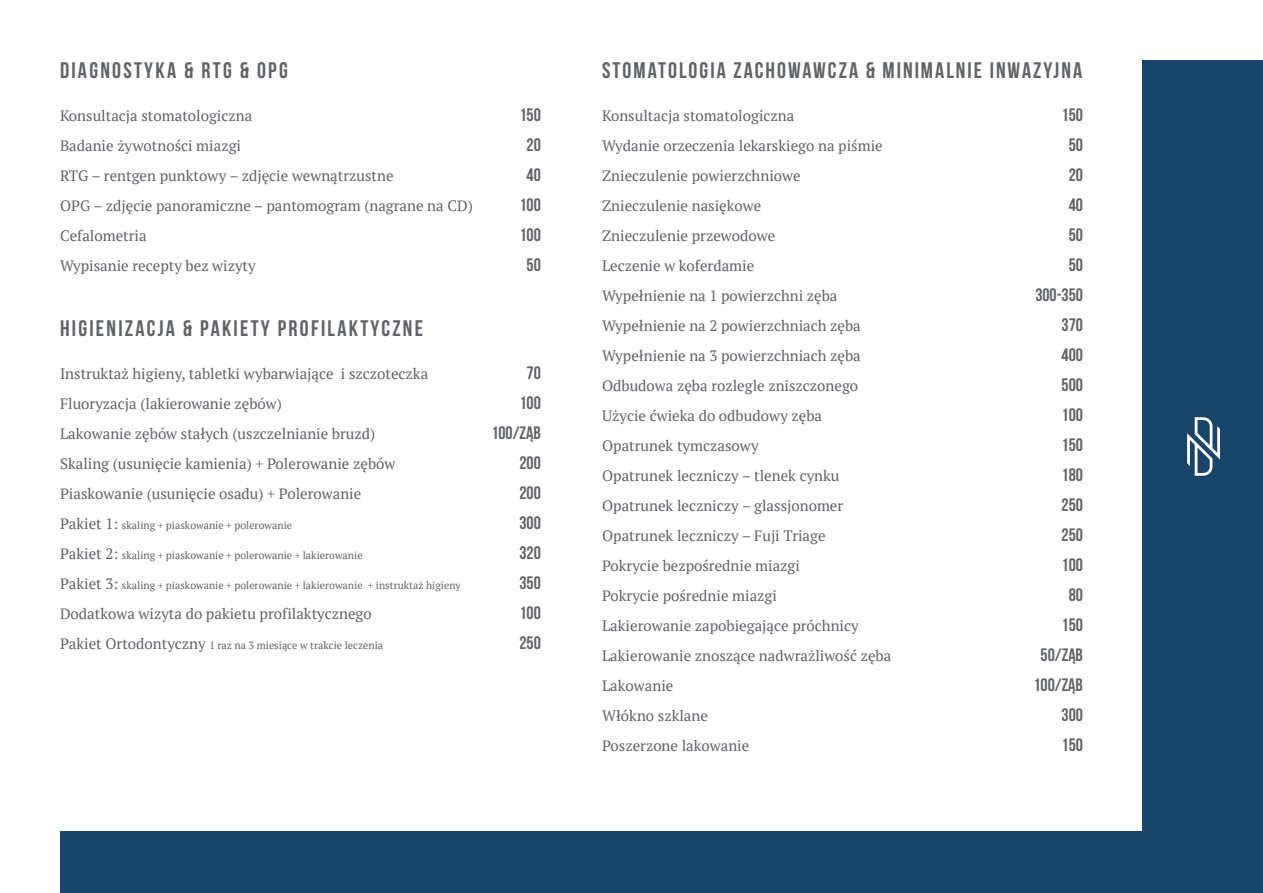
<style>
.page{position:relative;width:1263px;height:893px;background:#fff}
.page>*{position:absolute;margin:0;border:0;box-sizing:border-box;transform-origin:0 0}
.t1{font:22.5px "Bebas Neue";letter-spacing:.1em;color:#5f6368}
.t2{font:18px "Bebas Neue";color:#5f6368}
.t3{font:15px "PT Serif";color:#5f6368}
.t4{font:10.5px "PT Serif";color:#5f6368}
.s1{font-size:15px}
</style>
<div class="page">
<div style="left:1143px;top:60px;width:120px;height:833px;background:#19456b"></div>
<div style="left:60px;top:832px;width:1203px;height:61px;background:#19456b"></div>
<svg style="left:1187px;top:417px;width:33px;height:59px"></svg>
<h1 class="t1" style="left:60px;top:58px;width:229px">DIAGNOSTYKA &amp; RTG &amp; OPG</h1>
<p class="t3" style="left:60px;top:106px;width:194px">Konsultacja stomatologiczna</p>
<p class="t2" style="left:519px;top:105px;width:23px">150</p>
<p class="t3" style="left:60px;top:136px;width:183px">Badanie żywotności miazgi</p>
<p class="t2" style="left:527px;top:135px;width:16px">20</p>
<p class="t3" style="left:60px;top:166px;width:335px">RTG – rentgen punktowy – zdjęcie wewnątrzustne</p>
<p class="t2" style="left:527px;top:165px;width:16px">40</p>
<p class="t3" style="left:60px;top:196px;width:414px">OPG – zdjęcie panoramiczne – pantomogram (nagrane na CD)</p>
<p class="t2" style="left:519px;top:195px;width:23px">100</p>
<p class="t3" style="left:60px;top:226px;width:88px">Cefalometria</p>
<p class="t2" style="left:519px;top:225px;width:23px">100</p>
<p class="t3" style="left:60px;top:256px;width:197px">Wypisanie recepty bez wizyty</p>
<p class="t2" style="left:527px;top:255px;width:16px">50</p>
<h1 class="t1" style="left:60px;top:316px;width:365px">HIGIENIZACJA &amp; PAKIETY PROFILAKTYCZNE</h1>
<p class="t3" style="left:60px;top:364px;width:370px">Instruktaż higieny, tabletki wybarwiające i szczoteczka</p>
<p class="t2" style="left:527px;top:363px;width:16px">70</p>
<p class="t3" style="left:60px;top:394px;width:223px">Fluoryzacja (lakierowanie zębów)</p>
<p class="t2" style="left:519px;top:393px;width:23px">100</p>
<p class="t3" style="left:60px;top:424px;width:317px">Lakowanie zębów stałych (uszczelnianie bruzd)</p>
<p class="t2" style="left:491px;top:423px;width:51px">100/ZĄB</p>
<p class="t3" style="left:60px;top:454px;width:337px">Skaling (usunięcie kamienia) + Polerowanie zębów</p>
<p class="t2" style="left:519px;top:453px;width:23px">200</p>
<p class="t3" style="left:60px;top:484px;width:303px">Piaskowanie (usunięcie osadu) + Polerowanie</p>
<p class="t2" style="left:519px;top:483px;width:23px">200</p>
<p class="t4" style="left:60px;top:518px;width:234px"><span class="s1">Pakiet 1:</span> skaling + piaskowanie + polerowanie</p>
<p class="t2" style="left:519px;top:513px;width:23px">300</p>
<p class="t4" style="left:60px;top:548px;width:304px"><span class="s1">Pakiet 2:</span> skaling + piaskowanie + polerowanie + lakierowanie</p>
<p class="t2" style="left:519px;top:543px;width:23px">320</p>
<p class="t4" style="left:60px;top:578px;width:402px"><span class="s1">Pakiet 3:</span> skaling + piaskowanie + polerowanie + lakierowanie + instruktaż higieny</p>
<p class="t2" style="left:519px;top:573px;width:23px">350</p>
<p class="t3" style="left:60px;top:604px;width:313px">Dodatkowa wizyta do pakietu profilaktycznego</p>
<p class="t2" style="left:519px;top:603px;width:23px">100</p>
<p class="t4" style="left:60px;top:638px;width:325px"><span class="s1">Pakiet Ortodontyczny</span> 1 raz na 3 miesiące w trakcie leczenia</p>
<p class="t2" style="left:519px;top:633px;width:23px">250</p>
<h1 class="t1" style="left:602px;top:58px;width:482px">STOMATOLOGIA ZACHOWAWCZA &amp; MINIMALNIE INWAZYJNA</h1>
<p class="t3" style="left:602px;top:106px;width:194px">Konsultacja stomatologiczna</p>
<p class="t2" style="left:1061px;top:105px;width:23px">150</p>
<p class="t3" style="left:602px;top:136px;width:282px">Wydanie orzeczenia lekarskiego na piśmie</p>
<p class="t2" style="left:1069px;top:135px;width:16px">50</p>
<p class="t3" style="left:602px;top:166px;width:200px">Znieczulenie powierzchniowe</p>
<p class="t2" style="left:1069px;top:165px;width:16px">20</p>
<p class="t3" style="left:602px;top:196px;width:161px">Znieczulenie nasiękowe</p>
<p class="t2" style="left:1069px;top:195px;width:16px">40</p>
<p class="t3" style="left:602px;top:226px;width:175px">Znieczulenie przewodowe</p>
<p class="t2" style="left:1069px;top:225px;width:16px">50</p>
<p class="t3" style="left:602px;top:256px;width:154px">Leczenie w koferdamie</p>
<p class="t2" style="left:1069px;top:255px;width:16px">50</p>
<p class="t3" style="left:602px;top:286px;width:237px">Wypełnienie na 1 powierzchni zęba</p>
<p class="t2" style="left:1035px;top:285px;width:49px">300-350</p>
<p class="t3" style="left:602px;top:316px;width:260px">Wypełnienie na 2 powierzchniach zęba</p>
<p class="t2" style="left:1061px;top:315px;width:23px">370</p>
<p class="t3" style="left:602px;top:346px;width:260px">Wypełnienie na 3 powierzchniach zęba</p>
<p class="t2" style="left:1061px;top:345px;width:23px">400</p>
<p class="t3" style="left:602px;top:376px;width:258px">Odbudowa zęba rozlegle zniszczonego</p>
<p class="t2" style="left:1061px;top:375px;width:23px">500</p>
<p class="t3" style="left:602px;top:406px;width:222px">Użycie ćwieka do odbudowy zęba</p>
<p class="t2" style="left:1061px;top:405px;width:23px">100</p>
<p class="t3" style="left:602px;top:436px;width:158px">Opatrunek tymczasowy</p>
<p class="t2" style="left:1061px;top:435px;width:23px">150</p>
<p class="t3" style="left:602px;top:466px;width:239px">Opatrunek leczniczy – tlenek cynku</p>
<p class="t2" style="left:1061px;top:465px;width:23px">180</p>
<p class="t3" style="left:602px;top:496px;width:243px">Opatrunek leczniczy – glassjonomer</p>
<p class="t2" style="left:1061px;top:495px;width:23px">250</p>
<p class="t3" style="left:602px;top:526px;width:225px">Opatrunek leczniczy – Fuji Triage</p>
<p class="t2" style="left:1061px;top:525px;width:23px">250</p>
<p class="t3" style="left:602px;top:556px;width:199px">Pokrycie bezpośrednie miazgi</p>
<p class="t2" style="left:1061px;top:555px;width:23px">100</p>
<p class="t3" style="left:602px;top:586px;width:176px">Pokrycie pośrednie miazgi</p>
<p class="t2" style="left:1069px;top:585px;width:16px">80</p>
<p class="t3" style="left:602px;top:616px;width:258px">Lakierowanie zapobiegające próchnicy</p>
<p class="t2" style="left:1061px;top:615px;width:23px">150</p>
<p class="t3" style="left:602px;top:646px;width:291px">Lakierowanie znoszące nadwrażliwość zęba</p>
<p class="t2" style="left:1040px;top:645px;width:44px">50/ZĄB</p>
<p class="t3" style="left:602px;top:676px;width:73px">Lakowanie</p>
<p class="t2" style="left:1033px;top:675px;width:51px">100/ZĄB</p>
<p class="t3" style="left:602px;top:706px;width:107px">Włókno szklane</p>
<p class="t2" style="left:1061px;top:705px;width:23px">300</p>
<p class="t3" style="left:602px;top:736px;width:149px">Poszerzone lakowanie</p>
<p class="t2" style="left:1061px;top:735px;width:23px">150</p>
</div>
